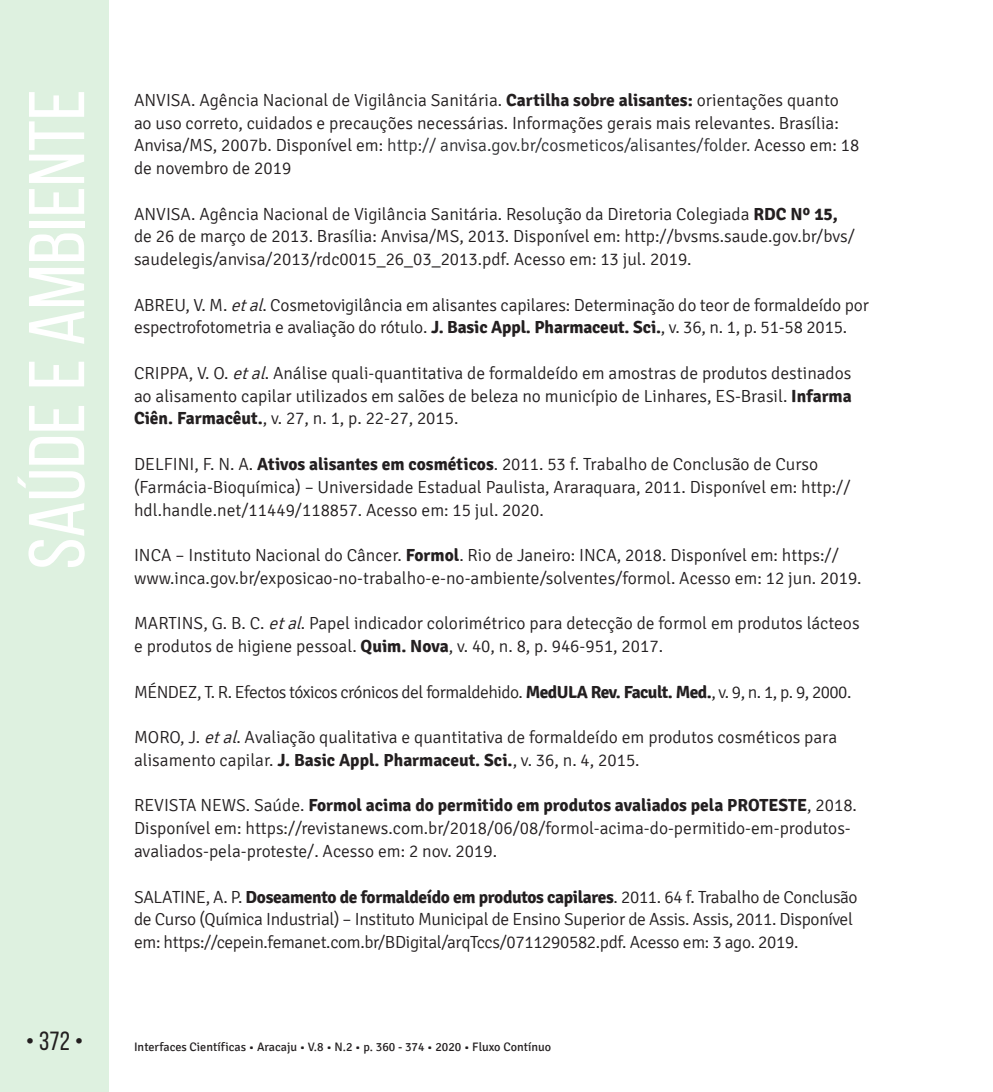
<style>
.page{position:relative;width:993px;height:1092px;background:#fff}
.page>*{position:absolute;margin:0;border:0;box-sizing:border-box;transform-origin:0 0}
.t1{font:78.75px "Bebas Neue";color:#fff;scale:1.09 1}
.t2{font:26.25px "Bebas Neue";color:#231f20}
.TEXTO{font:300 17.5px/22.8px "Signika";color:#231f20}
.TEXTO-2{font:300 17.5px/22.8px "Signika";letter-spacing:-.02em;color:#231f20}
.TEXTO-3{font:300 17.5px "Signika";letter-spacing:-.03em;color:#231f20}
.t3{font:12.25px "Signika";color:#231f20}
.s1{font-weight:700}
.s2{color:#2e2f32}
.s3{font-style:italic}
</style>
<div class="page">
<div style="left:0;top:0;width:109px;height:1091px;background:#def1e0"></div>
<h1 class="t1" style="left:14px;top:569px;width:442px;rotate:-90deg">Saúde e Ambiente</h1>
<p class="TEXTO" style="left:134px;top:89px;width:726px">ANVISA. Agência Nacional de Vigilância Sanitária. <span class="s1">Cartilha sobre alisantes:</span> orientações quanto ao uso correto, cuidados e precauções necessárias. Informações gerais mais relevantes. Brasília:<br>Anvisa/MS, 2007b. Disponível em: <span class="s2">http:// anvisa.gov.br/cosmeticos/alisantes/folder.</span> Acesso em: 18 de novembro de 2019</p>
<p class="TEXTO" style="left:134px;top:203px;width:722px">ANVISA. Agência Nacional de Vigilância Sanitária. Resolução da Diretoria Colegiada <span class="s1">RDC Nº 15, </span>de 26 de março de 2013. Brasília: Anvisa/MS, 2013. Disponível em: http://bvsms.saude.gov.br/bvs/ saudelegis/anvisa/2013/rdc0015_26_03_2013.pdf. Acesso em: 13 jul. 2019.</p>
<p class="TEXTO" style="left:134px;top:294px;width:736px">ABREU, V. M. <span class="s3">etal</span>. Cosmetovigilância em alisantes capilares: Determinação do teor de formaldeído por espectrofotometria e avaliação do rótulo. <span class="s1">J. Basic Appl. Pharmaceut. Sci.</span>, v. 36, n. 1, p. 51-58 2015.</p>
<p class="TEXTO" style="left:134px;top:362px;width:719px;text-align:justify">CRIPPA, V. O. <span class="s3">etal</span>. Análise quali-quantitativa de formaldeído em amostras de produtos destinados ao alisamento capilar utilizados em salões de beleza no município de Linhares, ES-Brasil. <span class="s1">Infarma Ciên. Farmacêut.</span>, v. 27, n. 1, p. 22-27, 2015.</p>
<p class="TEXTO" style="left:134px;top:453px;width:717px">DELFINI, F. N. A. <span class="s1">Ativos alisantes em cosméticos</span>. 2011. 53 f. Trabalho de Conclusão de Curso (Farmácia-Bioquímica) – Universidade Estadual Paulista, Araraquara, 2011. Disponível em: http:// hdl.handle.net/11449/118857. Acesso em: 15 jul. 2020.</p>
<p class="TEXTO" style="left:134px;top:544px;width:728px">INCA – Instituto Nacional do Câncer. <span class="s1">Formol</span>. Rio de Janeiro: INCA, 2018. Disponível em: https:// www.inca.gov.br/exposicao-no-trabalho-e-no-ambiente/solventes/formol. Acesso em: 12 jun. 2019.</p>
<p class="TEXTO" style="left:134px;top:612px;width:726px">MARTINS, G. B. C. <span class="s3">etal</span>. Papel indicador colorimétrico para detecção de formol em produtos lácteos e produtos de higiene pessoal. <span class="s1">Quim. Nova</span>, v. 40, n. 8, p. 946-951, 2017.</p>
<p class="TEXTO-3" style="left:134px;top:682px;width:718px">MÉNDEZ, T. R. Efectos tóxicos crónicos del formaldehido. <span class="s1">MedULA Rev. Facult. Med.</span>, v. 9, n. 1, p. 9, 2000.</p>
<p class="TEXTO" style="left:134px;top:726px;width:704px">MORO, J. <span class="s3">etal</span>. Avaliação qualitativa e quantitativa de formaldeído em produtos cosméticos para alisamento capilar. <span class="s1">J. Basic Appl. Pharmaceut. Sci.</span>, v. 36, n. 4, 2015.</p>
<p class="TEXTO" style="left:134px;top:794px;width:724px">REVISTA NEWS. Saúde. <span class="s1">Formol acima do permitido em produtos avaliados pela PROTESTE</span>, 2018.<br>Disponível em: https://revistanews.com.br/2018/06/08/formol-acima-do-permitido-em-produtos&shy;avaliados-pela-proteste/. Acesso em: 2 nov. 2019.</p>
<p class="TEXTO-2" style="left:134px;top:885px;width:724px">SALATINE, A. P. <span class="s1">Doseamento de formaldeído em produtos capilares</span>. 2011. 64 f. Trabalho de Conclusão de Curso (Química Industrial) – Instituto Municipal de Ensino Superior de Assis. Assis, 2011. Disponível em: https://cepein.femanet.com.br/BDigital/arqTccs/0711290582.pdf. Acesso em: 3 ago. 2019.</p>
<h2 class="t2" style="left:26px;top:1026px;width:59px">• 372 •</h2>
<p class="t3" style="left:134px;top:1040px;width:418px">Interfaces Científicas • Aracaju • V.8 • N.2 • p. 360 - 374 • 2020 • Fluxo Contínuo</p>
</div>
